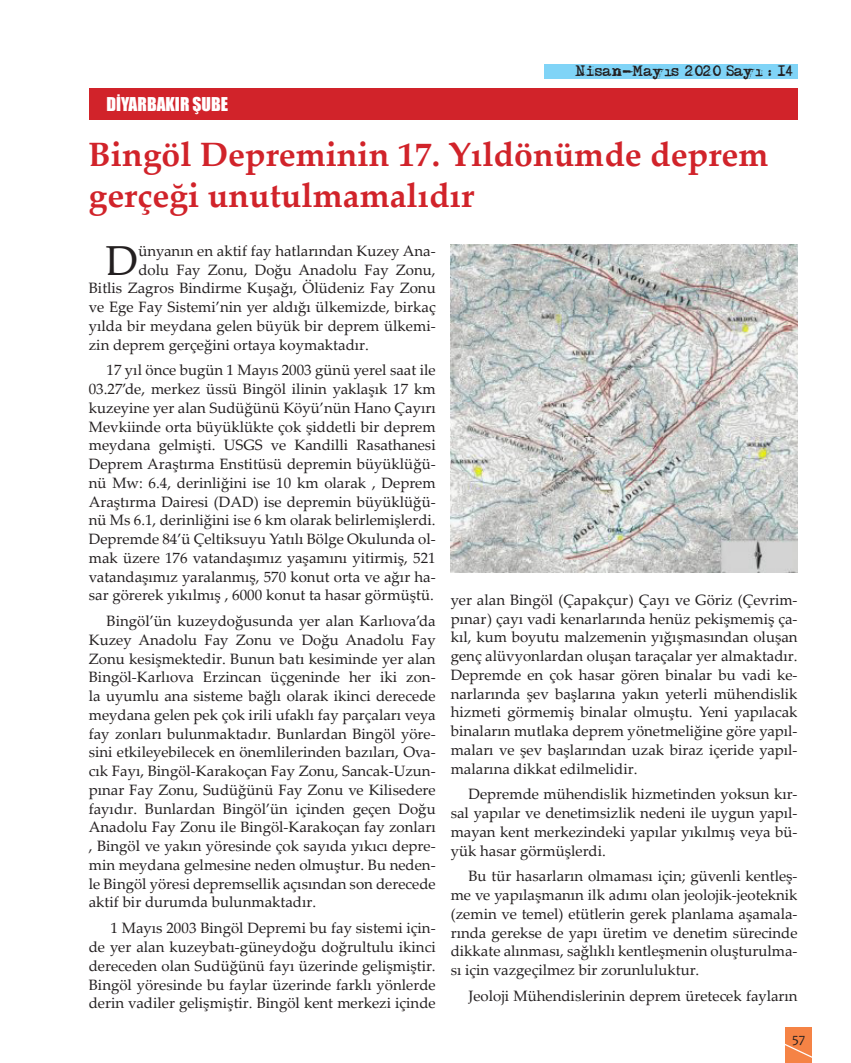
<style>
.page{position:relative;width:851px;height:1063px;background:#fff}
.page>*{position:absolute;margin:0;border:0;box-sizing:border-box;transform-origin:0 0}
._02_metin{font:41.88px "Palatino Linotype";color:#231f20}
._01_baslik{font:700 33.75px/40.5px "Palatino Linotype";color:#d1232a}
._02_metin-2{font:17.5px "Impact";color:#fff}
._02_metin-3{font:15px/18.8px "Palatino Linotype";color:#231f20;text-align:justify}
.t1{font:13.75px "Candara";color:#231f20}
.t2{font:13.38px "Adler";color:#231f20}
</style>
<div class="page">
<div style="left:785px;top:1028px;width:26px;height:35px;background:#f58345"></div>
<svg style="left:785px;top:1041px;width:27px;height:19px"></svg>
<div style="left:544px;top:64px;width:253px;height:15px;background:#80d4f7"></div>
<svg style="left:664px;top:69px;width:7px;height:7px"></svg>
<svg style="left:755px;top:69px;width:7px;height:7px"></svg>
<div style="left:89px;top:89px;width:708px;height:31px;background:#d1232a"></div>
<img style="left:450px;top:245px;width:347px;height:328px">
<p class="t2" style="left:575px;top:65px;width:218px">Nisan-May s 2020 Say ı: 14</p>
<p class="_02_metin-2" style="left:106px;top:91px;width:123px">DİYARBAKIR ŞUBE</p>
<p class="_01_baslik" style="left:89px;top:134px;width:681px">Bingöl Depreminin 17. Yıldönümde deprem gerçeği unutulmamalıdır</p>
<p class="_02_metin" style="left:106px;top:231px;width:34px">D</p>
<p class="_02_metin-3" style="left:138px;top:241px;width:299px">ünyanın en aktif fay hatlarından Kuzey Ana-</p>
<p class="_02_metin-3" style="left:138px;top:259px;width:299px">dolu Fay Zonu, Doğu Anadolu Fay Zonu,</p>
<p class="_02_metin-3" style="left:89px;top:278px;width:348px">Bitlis Zagros Bindirme Kuşağı, Ölüdeniz Fay Zonu</p>
<p class="_02_metin-3" style="left:89px;top:297px;width:348px">ve Ege Fay Sistemi’nin yer aldığı ülkemizde, birkaç</p>
<p class="_02_metin-3" style="left:89px;top:316px;width:348px">yılda bir meydana gelen büyük bir deprem ülkemi-</p>
<p class="_02_metin-3" style="left:89px;top:334px;width:281px">zin deprem gerçeğini ortaya koymaktadır.</p>
<p class="_02_metin-3" style="left:89px;top:360px;width:348px;text-indent:18px">17 yıl önce bugün 1 Mayıs 2003 günü yerel saat ile 03.27’de, merkez üssü Bingöl ilinin yaklaşık 17 km kuzeyine yer alan Sudüğünü Köyü’nün Hano Çayırı Mevkiinde orta büyüklükte çok şiddetli bir deprem meydana gelmişti. USGS ve Kandilli Rasathanesi Deprem Araştırma Enstitüsü depremin büyüklüğü&shy;nü Mw: 6.4, derinliğini ise 10 km olarak , Deprem Araştırma Dairesi (DAD) ise depremin büyüklüğü&shy;nü Ms 6.1, derinliğini ise 6 km olarak belirlemişlerdi.<br>Depremde 84’ü Çeltiksuyu Yatılı Bölge Okulunda ol&shy;mak üzere 176 vatandaşımız yaşamını yitirmiş, 521 vatandaşımız yaralanmış, 570 konut orta ve ağır ha&shy;sar görerek yıkılmış , 6000 konut ta hasar görmüştü.</p>
<p class="_02_metin-3" style="left:89px;top:611px;width:348px;text-indent:18px">Bingöl’ün kuzeydoğusunda yer alan Karlıova’da Kuzey Anadolu Fay Zonu ve Doğu Anadolu Fay Zonu kesişmektedir. Bunun batı kesiminde yer alan Bingöl-Karlıova Erzincan üçgeninde her iki zon&shy;la uyumlu ana sisteme bağlı olarak ikinci derecede meydana gelen pek çok irili ufaklı fay parçaları veya fay zonları bulunmaktadır. Bunlardan Bingöl yöre&shy;sini etkileyebilecek en önemlilerinden bazıları, Ova&shy;cık Fayı, Bingöl-Karakoçan Fay Zonu, Sancak-Uzun&shy;pınar Fay Zonu, Sudüğünü Fay Zonu ve Kilisedere fayıdır. Bunlardan Bingöl’ün içinden geçen Doğu Anadolu Fay Zonu ile Bingöl-Karakoçan fay zonları , Bingöl ve yakın yöresinde çok sayıda yıkıcı depre&shy;min meydana gelmesine neden olmuştur. Bu neden&shy;le Bingöl yöresi depremsellik açısından son derecede aktif bir durumda bulunmaktadır.</p>
<p class="_02_metin-3" style="left:89px;top:918px;width:348px;text-indent:22px">1 Mayıs 2003 Bingöl Depremi bu fay sistemi için&shy;de yer alan kuzeybatı-güneydoğu doğrultulu ikinci dereceden olan Sudüğünü fayı üzerinde gelişmiştir.<br>Bingöl yöresinde bu faylar üzerinde farklı yönlerde derin vadiler gelişmiştir. Bingöl kent merkezi içinde</p>
<p class="_02_metin-3" style="left:450px;top:590px;width:348px">yer alan Bingöl (Çapakçur) Çayı ve Göriz (Çevrim&shy;pınar) çayı vadi kenarlarında henüz pekişmemiş ça&shy;kıl, kum boyutu malzemenin yığışmasından oluşan genç alüvyonlardan oluşan taraçalar yer almaktadır.<br>Depremde en çok hasar gören binalar bu vadi ke&shy;narlarında şev başlarına yakın yeterli mühendislik hizmeti görmemiş binalar olmuştu. Yeni yapılacak binaların mutlaka deprem yönetmeliğine göre yapıl&shy;maları ve şev başlarından uzak biraz içeride yapıl&shy;malarına dikkat edilmelidir.</p>
<p class="_02_metin-3" style="left:450px;top:784px;width:348px;text-indent:18px">Depremde mühendislik hizmetinden yoksun kır&shy;sal yapılar ve denetimsizlik nedeni ile uygun yapıl&shy;mayan kent merkezindeki yapılar yıkılmış veya bü&shy;yük hasar görmüşlerdi.</p>
<p class="_02_metin-3" style="left:450px;top:866px;width:348px;text-indent:18px">Bu tür hasarların olmaması için; güvenli kentleş&shy;me ve yapılaşmanın ilk adımı olan jeolojik-jeoteknik (zemin ve temel) etütlerin gerek planlama aşamala&shy;rında gerekse de yapı üretim ve denetim sürecinde dikkate alınması, sağlıklı kentleşmenin oluşturulma&shy;sı için vazgeçilmez bir zorunluluktur.</p>
<p class="_02_metin-3" style="left:468px;top:986px;width:330px">Jeoloji Mühendislerinin deprem üretecek fayların</p>
<p class="t1" style="left:792px;top:1030px;width:15px">57</p>
</div>
